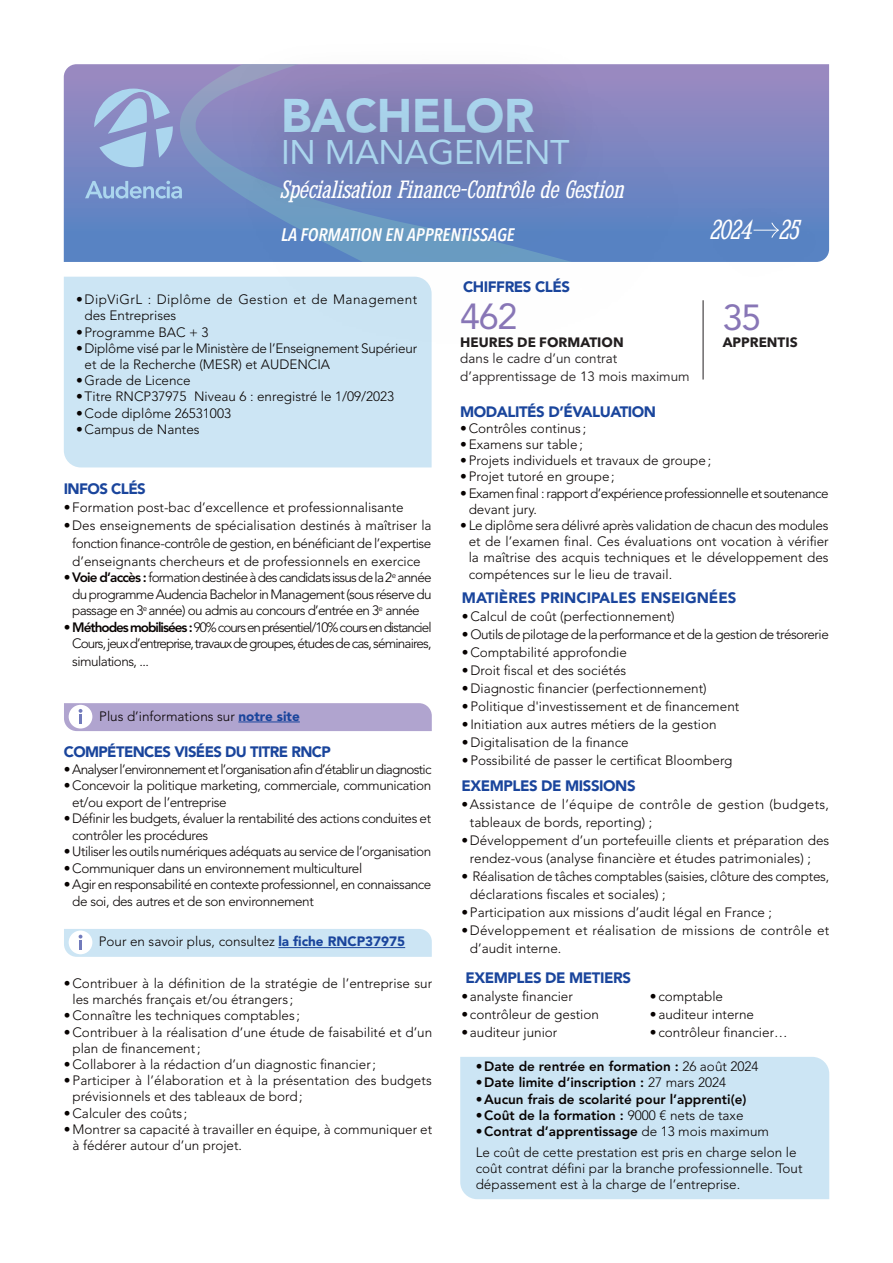
<style>
.page{position:relative;width:893px;height:1263px;background:#fff}
.page>*{position:absolute;margin:0;border:0;box-sizing:border-box;transform-origin:0 0}
.t1{font:900 46.8px "Avenir LT Std";letter-spacing:-.01em;color:#abd6ee}
.t2{font:36px "Avenir LT Std";color:#8876b6}
.t3{font:33.9px "Avenir LT Std";letter-spacing:-.01em;color:#abd6ee}
.t4{font:italic 24.3px "Kingsbridge Cd Bk";color:#fff}
.t5{font:italic 22.2px "Kingsbridge Cd Bk";color:#fff}
.t6{font:italic 600 condensed 18px "Avenir Next LT Pro";color:#fff}
.t7{font:900 15px "Avenir LT Std";letter-spacing:-.03em;color:#1a459c}
.t8{font:900 15px "Avenir LT Std";color:#1a459c}
.t9{font:300 13.5px/16.2px "Avenir LT Std";color:#080302}
.t10{font:300 13.5px/16.2px "Avenir LT Std";letter-spacing:-.035em;color:#080302}
.t11{font:300 13.5px/16.5px "Avenir LT Std";letter-spacing:-.03em;color:#080302}
.t12{font:300 13.5px/16.2px "Avenir LT Std";letter-spacing:-.02em;color:#080302}
.t13{font:800 13.5px "Avenir LT Std";color:#080302}
.t14{font:300 13.5px/16.5px "Avenir LT Std";letter-spacing:-.07em;color:#080302;text-align:right}
.t15{font:300 13.5px/18px "Avenir LT Std";letter-spacing:.02em;color:#080302}
.t16{font:300 13.5px "Avenir LT Std";letter-spacing:-.055em;color:#080302}
.t17{font:300 13.5px/16.2px "Avenir LT Std";letter-spacing:.03em;color:#080302}
.t18{font:13.5px/18px "Avenir LT Std";color:#231f20}
.t19{font:700 13.5px "Avenir Next LT Pro";color:#231f20}
.t20{font:300 13.5px "Avenir LT Std";letter-spacing:-.04em;color:#080302}
.s1{font-weight:800}
.s2{font-weight:900;color:#1a459c}
.s3{font-weight:300}
</style>
<div class="page">
<svg style="left:64px;top:64px;width:765px;height:198px;background:#7686c2"></svg>
<svg style="left:94px;top:89px;width:62px;height:78px;background:#98aed7"></svg>
<svg style="left:85px;top:181px;width:71px;height:18px"></svg>
<div style="left:596px;top:83px;width:297px;height:318px;background:#231f20;opacity:.4"></div>
<div style="left:64px;top:929px;width:368px;height:28px;background:#cce5f4"></div>
<svg style="left:64px;top:703px;width:368px;height:28px;background:#b3a8d1"></svg>
<div style="left:64px;top:277px;width:368px;height:190px;background:#cce5f4"></div>
<div style="left:460px;top:1057px;width:369px;height:142px;background:#cce5f4"></div>
<hr style="left:278px;top:947px;width:127px;height:1px;background:#1a459c">
<div style="left:156px;top:11px;width:618px;height:388px;background:#231f20;opacity:.4"></div>
<hr style="left:703px;top:300px;width:1px;height:79px;background:#231f20">
<hr style="left:238px;top:722px;width:62px;height:1px;background:#1a459c">
<h1 class="t1" style="left:281px;top:87px;width:255px">BACHELOR</h1>
<h3 class="t3" style="left:281px;top:133px;width:290px">IN MANAGEMENT</h3>
<h3 class="t5" style="left:281px;top:176px;width:345px">Spécialisation Finance-Contrôle de Gestion</h3>
<h3 class="t6" style="left:281px;top:224px;width:235px">LA FORMATION EN APPRENTISSAGE</h3>
<h3 class="t4" style="left:710px;top:215px;width:90px">2024 25</h3>
<p class="t17" style="left:85px;top:291px;width:334px;text-indent:-9px">•DipViGrL : Diplôme de Gestion et de Management des Entreprises</p>
<p class="t9" style="left:76px;top:324px;width:134px">•Programme BAC + 3</p>
<p class="t12" style="left:85px;top:340px;width:334px;text-indent:-9px">•Diplôme visé par le Ministère de l’Enseignement Supérieur et de la Recherche (MESR) et AUDENCIA</p>
<p class="t9" style="left:76px;top:372px;width:116px">•Grade de Licence</p>
<p class="t9" style="left:76px;top:389px;width:320px">•Titre RNCP37975 Niveau 6 : enregistré le 1/09/2023</p>
<p class="t9" style="left:76px;top:405px;width:156px">•Code diplôme 26531003</p>
<p class="t9" style="left:76px;top:421px;width:125px">•Campus de Nantes</p>
<p class="t7" style="left:64px;top:480px;width:84px">INFOS CLÉS</p>
<p class="t9" style="left:64px;top:499px;width:341px">•Formation post-bac d’excellence et professionnalisante</p>
<p class="t9" style="left:72px;top:516px;width:361px;line-height:18px;text-align:justify;text-indent:-9px">•Des enseignements de spécialisation destinés à maîtriser la fonction finance-contrôle de gestion, en bénéficiant de l’expertise d’enseignants chercheurs et de professionnels en exercice</p>
<p class="t9" style="left:72px;top:569px;width:361px;text-align:justify;text-indent:-9px"><span class="s1">• Voie d’accès :</span> formation destinée à des candidats issus de la 2<sup>e</sup> année du programme Audencia Bachelor in Management (sous réserve du passage en 3<sup>e</sup> année) ou admis au concours d’entrée en 3<sup>e</sup> année</p>
<p class="t14" style="left:64px;top:619px;width:369px"><span class="s1">• Méthodes mobilisées :</span> 90% cours en présentiel/10% cours en distanciel<br>Cours, jeux d’entreprise, travaux de groupes, études de cas, séminaires,</p>
<p class="t20" style="left:72px;top:654px;width:78px">simulations, ...</p>
<p class="t9" style="left:99px;top:708px;width:202px">Plus d’informations sur <span class="s2">notre site</span></p>
<p class="t7" style="left:64px;top:743px;width:269px">COMPÉTENCES VISÉES DU TITRE RNCP</p>
<p class="t16" style="left:64px;top:761px;width:369px">• Analyser l’environnement et l’organisation afin d’établir un diagnostic</p>
<p class="t11" style="left:72px;top:777px;width:360px;text-indent:-9px">• Concevoir la politique marketing, commerciale, communication et/ou export de l’entreprise</p>
<p class="t11" style="left:72px;top:810px;width:360px;text-indent:-9px">• Définir les budgets, évaluer la rentabilité des actions conduites et contrôler les procédures</p>
<p class="t10" style="left:64px;top:844px;width:369px">• Utiliser les outils numériques adéquats au service de l’organisation</p>
<p class="t11" style="left:64px;top:860px;width:300px">• Communiquer dans un environnement multiculturel</p>
<p class="t10" style="left:72px;top:876px;width:361px;text-indent:-9px">• Agir en responsabilité en contexte professionnel, en connaissance de soi, des autres et de son environnement</p>
<p class="t9" style="left:99px;top:933px;width:308px">Pour en savoir plus, consultez <span class="s2">la fiche RNCP37975</span></p>
<p class="t9" style="left:72px;top:975px;width:361px;text-indent:-9px">•Contribuer à la définition de la stratégie de l’entreprise sur les marchés français et/ou étrangers ;</p>
<p class="t9" style="left:64px;top:1007px;width:238px">•Connaître les techniques comptables ;</p>
<p class="t9" style="left:72px;top:1024px;width:361px;text-indent:-9px">•Contribuer à la réalisation d’une étude de faisabilité et d’un plan de financement;</p>
<p class="t9" style="left:64px;top:1056px;width:314px">•Collaborer à la rédaction d’un diagnostic financier;</p>
<p class="t9" style="left:72px;top:1072px;width:361px;text-indent:-9px">•Participer à l’élaboration et à la présentation des budgets prévisionnels et des tableaux de bord;</p>
<p class="t9" style="left:64px;top:1105px;width:125px">•Calculer des coûts ;</p>
<p class="t9" style="left:72px;top:1121px;width:361px;text-indent:-9px">•Montrer sa capacité à travailler en équipe, à communiquer et à fédérer autour d’un projet.</p>
<p class="t7" style="left:463px;top:277px;width:109px">CHIFFRES CLÉS</p>
<h2 class="t2" style="left:460px;top:295px;width:59px">462</h2>
<h2 class="t2" style="left:723px;top:296px;width:40px">35</h2>
<p class="t19" style="left:460px;top:334px;width:165px">HEURES DE FORMATION</p>
<p class="t19" style="left:723px;top:334px;width:77px">APPRENTIS</p>
<p class="t18" style="left:460px;top:350px;width:231px">dans le cadre d’un contrat d’apprentissage de 13 mois maximum</p>
<p class="t7" style="left:460px;top:402px;width:197px">MODALITÉS D’ÉVALUATION</p>
<p class="t9" style="left:460px;top:420px;width:128px">•Contrôles continus ;</p>
<p class="t9" style="left:460px;top:436px;width:124px">•Examens sur table;</p>
<p class="t9" style="left:460px;top:452px;width:253px">•Projets individuels et travaux de groupe;</p>
<p class="t9" style="left:460px;top:469px;width:156px">•Projet tutoré en groupe;</p>
<p class="t10" style="left:469px;top:485px;width:362px;text-indent:-9px">• Examen final : rapport d’expérience professionnelle et soutenance devant jury.</p>
<p class="t9" style="left:469px;top:517px;width:361px;text-align:justify;text-indent:-9px">• Le diplôme sera délivré après validation de chacun des modules et de l’examen final. Ces évaluations ont vocation à vérifier la maîtrise des acquis techniques et le développement des compétences sur le lieu de travail.</p>
<p class="t8" style="left:462px;top:589px;width:276px">MATIÈRES PRINCIPALES ENSEIGNÉES</p>
<p class="t9" style="left:462px;top:609px;width:214px">•Calcul de coût (perfectionnement)</p>
<p class="t10" style="left:462px;top:627px;width:368px">• Outils de pilotage de la performance et de la gestion de trésorerie</p>
<p class="t9" style="left:462px;top:645px;width:167px">•Comptabilité approfondie</p>
<p class="t9" style="left:462px;top:663px;width:166px">•Droit fiscal et des sociétés</p>
<p class="t9" style="left:462px;top:681px;width:246px">•Diagnostic financier (perfectionnement)</p>
<p class="t9" style="left:462px;top:699px;width:279px">•Politique d'investissement et de financement</p>
<p class="t9" style="left:462px;top:717px;width:256px">• Initiation aux autres métiers de la gestion</p>
<p class="t9" style="left:462px;top:735px;width:168px">•Digitalisation de la finance</p>
<p class="t9" style="left:462px;top:753px;width:272px">•Possibilité de passer le certificat Bloomberg</p>
<p class="t7" style="left:461px;top:777px;width:176px">EXEMPLES DE MISSIONS</p>
<p class="t15" style="left:470px;top:795px;width:361px;text-indent:-9px">•Assistance de l’équipe de contrôle de gestion (budgets, tableaux de bords, reporting) ;</p>
<p class="t9" style="left:470px;top:831px;width:361px;line-height:18px;text-indent:-9px">•Développement d’un portefeuille clients et préparation des rendez-vous (analyse financière et études patrimoniales) ;</p>
<p class="t12" style="left:470px;top:867px;width:361px;line-height:18px;text-indent:-9px">• Réalisation de tâches comptables (saisies, clôture des comptes, déclarations fiscales et sociales) ;</p>
<p class="t9" style="left:461px;top:904px;width:312px">•Participation aux missions d’audit légal en France ;</p>
<p class="t9" style="left:470px;top:921px;width:361px;line-height:18px;text-indent:-9px">•Développement et réalisation de missions de contrôle et d’audit interne.</p>
<p class="t7" style="left:465px;top:968px;width:167px">EXEMPLES DE METIERS</p>
<p class="t9" style="left:461px;top:988px;width:113px">• analyste financier</p>
<p class="t9" style="left:461px;top:1006px;width:139px">• contrôleur de gestion</p>
<p class="t9" style="left:461px;top:1024px;width:98px">• auditeur junior</p>
<p class="t9" style="left:650px;top:988px;width:75px">• comptable</p>
<p class="t9" style="left:650px;top:1006px;width:106px">• auditeur interne</p>
<p class="t9" style="left:650px;top:1024px;width:139px">• contrôleur financier…</p>
<p class="t13" style="left:476px;top:1058px;width:284px">•Date de rentrée en formation : <span class="s3">26 août 2024</span></p>
<p class="t13" style="left:476px;top:1075px;width:252px">•Date limite d’inscription : <span class="s3">27 mars 2024</span></p>
<p class="t13" style="left:476px;top:1091px;width:272px">•Aucun frais de scolarité pour l’apprenti(e)</p>
<p class="t13" style="left:476px;top:1107px;width:269px">•Coût de la formation : <span class="s3">9000 € nets de taxe</span></p>
<p class="t9" style="left:476px;top:1121px;width:322px;line-height:20.4px"><span class="s1">•Contrat d’apprentissage</span> de 13 mois maximum<br>Le coût de cette prestation est pris en charge selon le</p>
<p class="t9" style="left:476px;top:1160px;width:328px">coût contrat défini par la branche professionnelle. Tout dépassement est à la charge de l’entreprise.</p>
</div>
